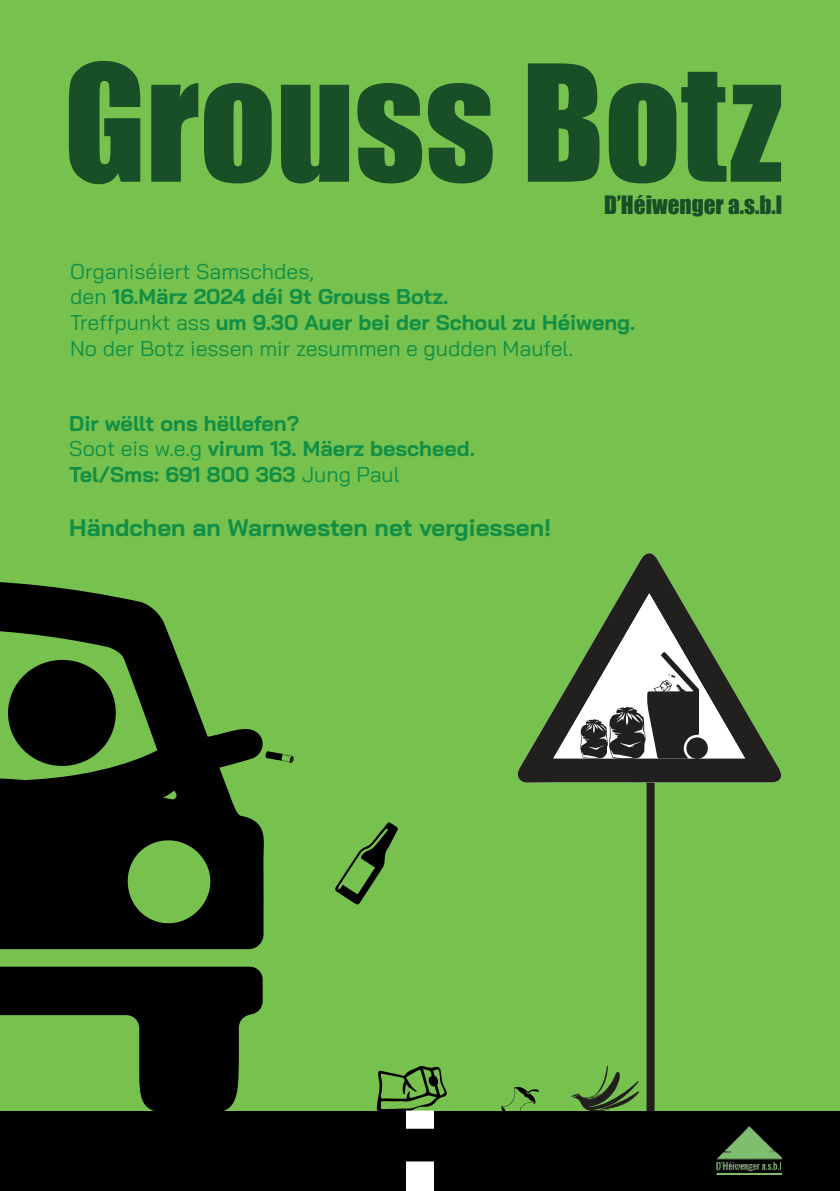
<style>
.page{position:relative;width:840px;height:1191px;background:#fff}
.page>*{position:absolute;margin:0;border:0;box-sizing:border-box;transform-origin:0 0}
.t1{font:149.6px "Impact";color:#184f26}
.t2{font:700 24px "Bai Jamjuree";color:#118f44}
.t3{font:23.2px "Impact";color:#184f26}
.t4{font:21.4px/25.6px "Bai Jamjuree";color:#118f44}
.t5{font:700 21.4px/25.6px "Bai Jamjuree";color:#118f44}
.s1{font-weight:700}
.s2{font-weight:400}
</style>
<div class="page">
<div style="left:0;top:0;width:839px;height:1191px;background:#77c14e"></div>
<svg style="left:376px;top:1066px;width:71px;height:44px"></svg>
<svg style="left:335px;top:822px;width:63px;height:83px"></svg>
<svg style="left:501px;top:1087px;width:37px;height:23px"></svg>
<div style="left:646px;top:782px;width:8px;height:409px;background:#221f1f"></div>
<svg style="left:0;top:582px;width:264px;height:367px;fill:#010102"></svg>
<svg style="left:0;top:966px;width:262px;height:144px;fill:#010102"></svg>
<svg style="left:7px;top:659px;width:286px;height:146px"></svg>
<div style="left:0;top:1110px;width:839px;height:81px;background:#010102"></div>
<svg style="left:517px;top:553px;width:265px;height:229px"></svg>
<svg style="left:553px;top:593px;width:191px;height:166px"></svg>
<svg style="left:570px;top:1065px;width:69px;height:46px"></svg>
<div style="left:406px;top:1110px;width:28px;height:18px;background:#fff"></div>
<div style="left:406px;top:1161px;width:28px;height:30px;background:#fff"></div>
<img style="left:716px;top:1126px;width:64px;height:48px">
<h1 class="t1" style="left:63px;top:52px;width:720px">Grouss Botz</h1>
<p class="t3" style="left:604px;top:194px;width:179px">DíHÈiwenger a.s.b.l</p>
<p class="t4" style="left:70px;top:260px;width:566px">OrganisÈiert Samschdes,<br>den <span class="s1">16.M‰rz 2024 dÈi 9t Grouss Botz.<br></span>Treffpunkt ass <span class="s1">um 9.30 Auer bei der Schoul zu HÈiweng.<br></span>No der Botz iessen mir zesummen e gudden Maufel.</p>
<p class="t5" style="left:69px;top:412px;width:407px">Dir wÎllt ons hÎllefen?<br><span class="s2">Soot eis w.e.g</span> virum 13. M‰erz bescheed.<br>Tel/Sms: 691 800 363 <span class="s2">Jung Paul</span></p>
<p class="t2" style="left:69px;top:518px;width:483px">H‰ndchen an Warnwesten net vergiessen!</p>
</div>
